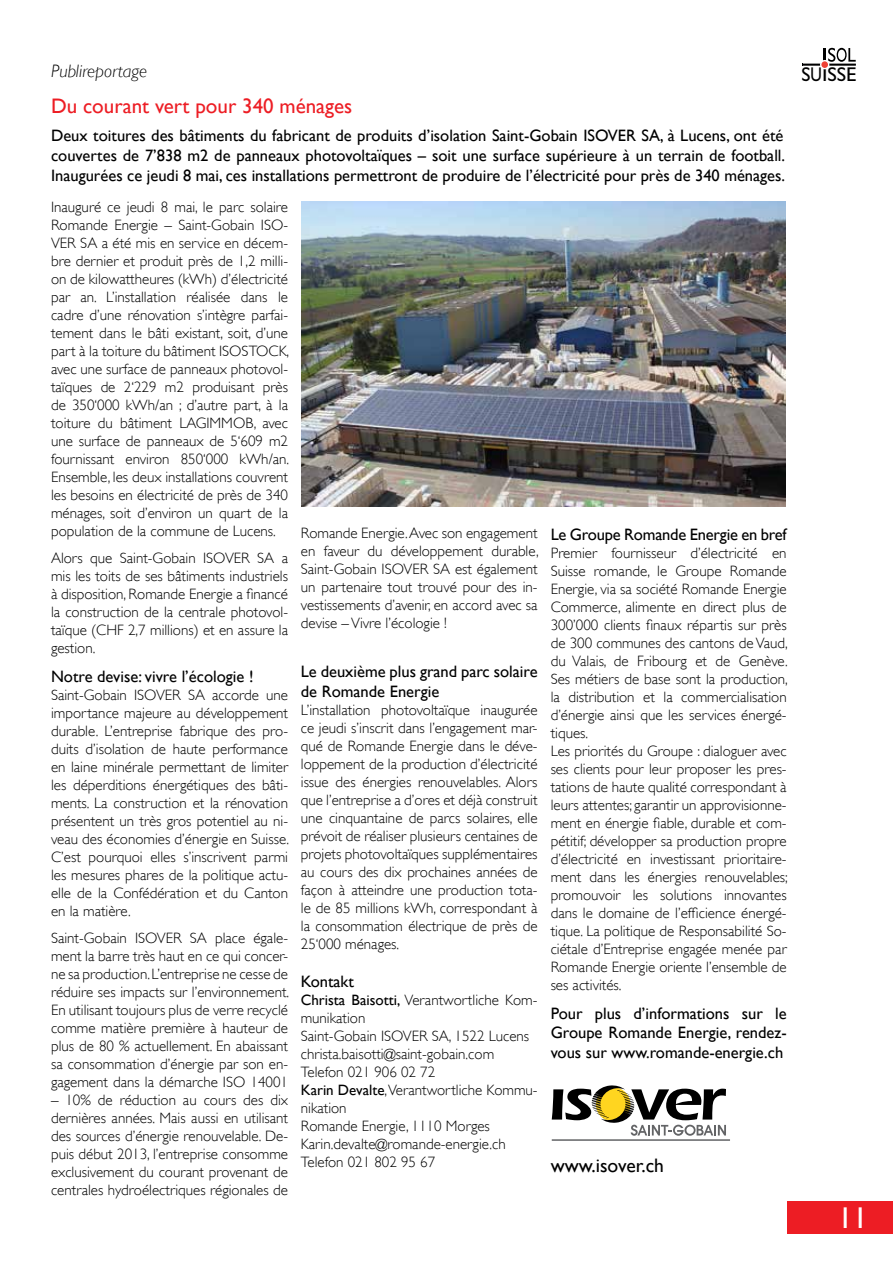
<style>
.page{position:relative;width:893px;height:1263px;background:#fff}
.page>*{position:absolute;margin:0;border:0;box-sizing:border-box;transform-origin:0 0}
.t1{font:30px "Gill Sans";color:#fff}
.t2{font:21px "Gill Sans";color:#ed1d24}
.t3{font:19.95px "Gill Sans";color:#000}
.t4{font:19.5px "Gill Sans";color:#000}
.t5{font:italic 300 18px "Gill Sans";color:#000}
.t6{font:16.5px/19.8px "Gill Sans";color:#000;text-align:justify}
.t7{font:300 15px/18px "Gill Sans";color:#000;text-align:justify}
.s1{font-weight:400}
</style>
<div class="page">
<svg style="left:824px;top:48px;width:32px;height:14px"></svg>
<hr style="left:803px;top:64px;width:53px;height:2px;background:#000">
<div style="left:821px;top:61px;width:8px;height:8px;background:#ef4135;border-radius:50%"></div>
<div style="left:820px;top:60px;width:9px;height:9px;border:1px solid #fff;border-radius:50%"></div>
<div style="left:787px;top:1201px;width:106px;height:33px;background:#ed1d24"></div>
<hr style="left:552px;top:1139px;width:178px;height:2px;background:#636466">
<svg style="left:552px;top:1085px;width:174px;height:51px"></svg>
<img style="left:302px;top:202px;width:484px;height:304px">
<p class="t5" style="left:51px;top:64px;width:98px">Publireportage</p>
<h2 class="t2" style="left:51px;top:98px;width:303px">Du courant vert pour 340 ménages</h2>
<p class="t6" style="left:51px;top:127px;width:736px">Deux toitures des bâtiments du fabricant de produits d’isolation Saint-Gobain ISOVER SA, à Lucens, ont été couvertes de 7’838 m2 de panneaux photovoltaïques – soit une surface supérieure à un terrain de football.<br>Inaugurées ce jeudi 8 mai, ces installations permettront de produire de l’électricité pour près de 340 ménages.</p>
<p class="t7" style="left:51px;top:198px;width:240px">Inauguré ce jeudi 8 mai, le parc solaire Romande Energie – Saint-Gobain ISO-VER SA a été mis en service en décem&shy;bre dernier et produit près de 1,2 milli&shy;on de kilowattheures (kWh) d’électricité par an. L’installation réalisée dans le cadre d’une rénovation s’intègre parfai&shy;tement dans le bâti existant, soit, d’une part à la toiture du bâtiment ISOSTOCK, avec une surface de panneaux photovol&shy;taïques de 2‘229 m2 produisant près de 350‘000 kWh/an ; d’autre part, à la toiture du bâtiment LAGIMMOB, avec une surface de panneaux de 5‘609 m2 fournissant environ 850‘000 kWh/an.<br>Ensemble, les deux installations couvrent les besoins en électricité de près de 340 ménages, soit d’environ un quart de la population de la commune de Lucens.</p>
<p class="t7" style="left:51px;top:549px;width:239px">Alors que Saint-Gobain ISOVER SA a mis les toits de ses bâtiments industriels à disposition, Romande Energie a financé la construction de la centrale photovol&shy;taïque (CHF 2,7 millions) et en assure la gestion.</p>
<p class="t6" style="left:51px;top:668px;width:204px">Notre devise: vivre l’écologie !</p>
<p class="t7" style="left:51px;top:686px;width:240px">Saint-Gobain ISOVER SA accorde une importance majeure au développement durable. L’entreprise fabrique des pro&shy;duits d’isolation de haute performance en laine minérale permettant de limiter les déperditions énergétiques des bâti&shy;ments. La construction et la rénovation présentent un très gros potentiel au ni&shy;veau des économies d’énergie en Suisse.<br>C’est pourquoi elles s’inscrivent parmi les mesures phares de la politique actu&shy;elle de la Confédération et du Canton en la matière.</p>
<p class="t7" style="left:51px;top:929px;width:240px">Saint-Gobain ISOVER SA place égale&shy;ment la barre très haut en ce qui concer&shy;ne sa production. L’entreprise ne cesse de réduire ses impacts sur l’environnement.<br>En utilisant toujours plus de verre recyclé comme matière première à hauteur de plus de 80 % actuellement. En abaissant sa consommation d’énergie par son en&shy;gagement dans la démarche ISO 14001</p>
<p class="t7" style="left:51px;top:1091px;width:239px">– 10% de réduction au cours des dix dernières années. Mais aussi en utilisant des sources d’énergie renouvelable. De&shy;puis début 2013, l’entreprise consomme exclusivement du courant provenant de centrales hydroélectriques régionales de</p>
<p class="t7" style="left:301px;top:523px;width:239px">Romande Energie. Avec son engagement en faveur du développement durable, Saint-Gobain ISOVER SA est également un partenaire tout trouvé pour des in&shy;vestissements d’avenir, en accord avec sa devise – Vivre l’écologie !</p>
<p class="t6" style="left:301px;top:663px;width:238px">Le deuxième plus grand parc solaire de Romande Energie</p>
<p class="t7" style="left:301px;top:701px;width:238px">L’installation photovoltaïque inaugurée ce jeudi s’inscrit dans l’engagement mar&shy;qué de Romande Energie dans le déve&shy;loppement de la production d’électricité issue des énergies renouvelables. Alors que l’entreprise a d’ores et déjà construit une cinquantaine de parcs solaires, elle prévoit de réaliser plusieurs centaines de projets photovoltaïques supplémentaires au cours des dix prochaines années de façon à atteindre une production tota&shy;le de 85 millions kWh, correspondant à la consommation électrique de près de 25‘000 ménages.</p>
<p class="t6" style="left:301px;top:973px;width:55px">Kontakt</p>
<p class="t7" style="left:301px;top:992px;width:238px;text-align:left"><span class="s1">Christa Baisotti,</span> Verantwortliche Kom&shy;munikation<br>Saint-Gobain ISOVER SA, 1522 Lucens christa.baisotti@saint-gobain.com<br>Telefon 021 906 02 72<br><span class="s1">Karin Devalte</span>,Verantwortliche Kommu&shy;nikation<br>Romande Energie, 1110 Morges<br>Karin.devalte@romande-energie.ch<br>Telefon 021 802 95 67</p>
<p class="t6" style="left:551px;top:526px;width:237px">Le Groupe Romande Energie en bref</p>
<p class="t7" style="left:551px;top:543px;width:239px;text-align:left">Premier fournisseur d’électricité en Suisse romande, le Groupe Romande Energie, via sa société Romande Energie Commerce, alimente en direct plus de 300’000 clients finaux répartis sur près de 300 communes des cantons de Vaud, du Valais, de Fribourg et de Genève.<br>Ses métiers de base sont la production, la distribution et la commercialisation d’énergie ainsi que les services énergé&shy;tiques.<br>Les priorités du Groupe : dialoguer avec ses clients pour leur proposer les pres&shy;tations de haute qualité correspondant à leurs attentes; garantir un approvisionne&shy;ment en énergie fiable, durable et com&shy;pétitif; développer sa production propre d’électricité en investissant prioritaire&shy;ment dans les énergies renouvelables; promouvoir les solutions innovantes dans le domaine de l’efficience énergé&shy;tique. La politique de Responsabilité So&shy;ciétale d’Entreprise engagée menée par Romande Energie oriente l’ensemble de ses activités.</p>
<p class="t6" style="left:551px;top:1004px;width:237px">Pour plus d’informations sur le Groupe Romande Energie, rendez&shy;vous sur www.romande-energie.ch</p>
<h3 class="t4" style="left:551px;top:1157px;width:115px">www.isover.ch</h3>
<h3 class="t3" style="left:801px;top:63px;width:56px">SUISSE</h3>
<h1 class="t1" style="left:838px;top:1206px;width:31px">11</h1>
</div>
